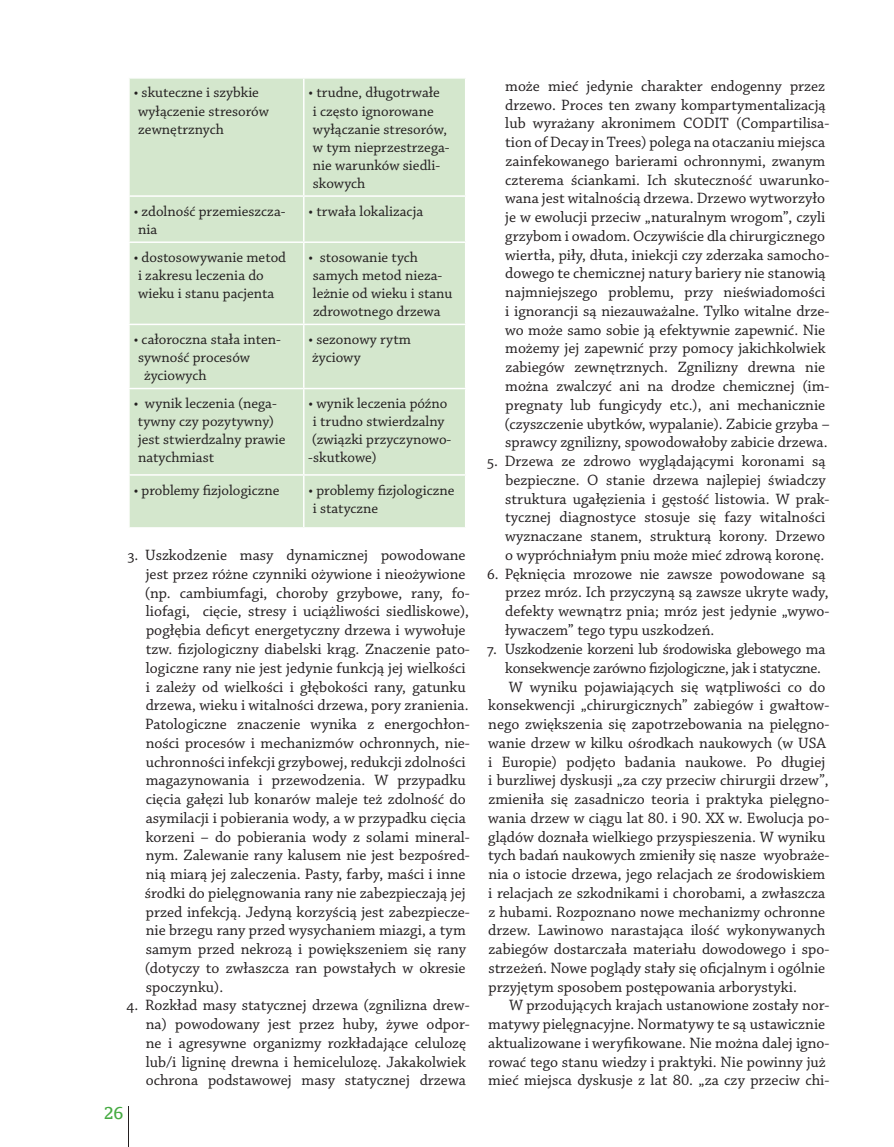
<style>
.page{position:relative;width:894px;height:1147px;background:#fff}
.page>*{position:absolute;margin:0;border:0;box-sizing:border-box;transform-origin:0 0}
.t1{font:19.5px "Oranda EU Normal";color:#46aa42}
.t2{font:15.75px/18.8px "Chaparral Pro";color:#231f20}
.t3{font:15.75px "Chaparral Pro";letter-spacing:-.02em;color:#231f20}
.t4{font:15px/18px "Chaparral Pro";color:#231f20}
</style>
<div class="page">
<hr style="left:128px;top:1105px;width:1px;height:41px;background:#231f20">
<div style="left:130px;top:79px;width:335px;height:448px;background:#d4e7cd"></div>
<hr style="left:128px;top:323px;width:176px;height:2px;background:#fff">
<hr style="left:304px;top:323px;width:162px;height:2px;background:#fff">
<hr style="left:303px;top:325px;width:1px;height:62px;background:#fff">
<hr style="left:128px;top:387px;width:176px;height:2px;background:#fff">
<hr style="left:304px;top:387px;width:162px;height:2px;background:#fff">
<hr style="left:303px;top:389px;width:1px;height:85px;background:#fff">
<hr style="left:128px;top:474px;width:176px;height:1px;background:#fff">
<hr style="left:304px;top:474px;width:162px;height:1px;background:#fff">
<hr style="left:303px;top:475px;width:1px;height:52px;background:#fff">
<hr style="left:303px;top:79px;width:1px;height:116px;background:#fff">
<hr style="left:128px;top:195px;width:176px;height:2px;background:#fff">
<hr style="left:304px;top:195px;width:162px;height:2px;background:#fff">
<hr style="left:303px;top:197px;width:1px;height:44px;background:#fff">
<hr style="left:128px;top:241px;width:176px;height:2px;background:#fff">
<hr style="left:304px;top:241px;width:162px;height:2px;background:#fff">
<hr style="left:303px;top:243px;width:1px;height:80px;background:#fff">
<p class="t4" style="left:134px;top:84px;width:137px">• skuteczne i szybkie wyłączenie stresorów zewnętrznych</p>
<p class="t4" style="left:308px;top:84px;width:142px">• trudne, długotrwałe<br>i często ignorowane wyłączanie stresorów, w tym nieprzestrzega&shy;nie warunków siedli&shy;skowych</p>
<p class="t4" style="left:134px;top:202px;width:153px">• zdolność przemieszcza&shy;nia</p>
<p class="t4" style="left:308px;top:202px;width:116px">• trwała lokalizacja</p>
<p class="t4" style="left:134px;top:248px;width:154px">• dostosowywanie metod i zakresu leczenia do wieku i stanu pacjenta</p>
<p class="t4" style="left:308px;top:248px;width:145px">• stosowanie tych samych metod nieza&shy;leżnie od wieku i stanu zdrowotnego drzewa</p>
<p class="t4" style="left:134px;top:331px;width:149px">• całoroczna stała inten-</p>
<p class="t4" style="left:138px;top:349px;width:114px">sywność procesów</p>
<p class="t4" style="left:144px;top:367px;width:64px">życiowych</p>
<p class="t4" style="left:308px;top:331px;width:104px">• sezonowy rytm życiowy</p>
<p class="t4" style="left:134px;top:395px;width:153px">• wynik leczenia (nega&shy;tywny czy pozytywny) jest stwierdzalny prawie natychmiast</p>
<p class="t4" style="left:308px;top:395px;width:140px">• wynik leczenia późno</p>
<p class="t4" style="left:313px;top:413px;width:133px">i trudno stwierdzalny</p>
<p class="t4" style="left:312px;top:431px;width:141px">(związki przyczynowo-</p>
<p class="t4" style="left:308px;top:449px;width:70px">-skutkowe)</p>
<p class="t4" style="left:134px;top:481px;width:147px">• problemy fizjologiczne</p>
<p class="t4" style="left:308px;top:481px;width:147px">• problemy fizjologiczne i statyczne</p>
<p class="t2" style="left:145px;top:546px;width:326px;text-indent:-17px">3. Uszkodzenie masy dynamicznej powodowane jest przez różne czynniki ożywione i nieożywione (np. cambiumfagi, choroby grzybowe, rany, fo&shy;liofagi, cięcie, stresy i uciążliwości siedliskowe), pogłębia deficyt energetyczny drzewa i wywołuje tzw. fizjologiczny diabelski krąg. Znaczenie pato&shy;logiczne rany nie jest jedynie funkcją jej wielkości i zależy od wielkości i głębokości rany, gatunku drzewa, wieku i witalności drzewa, pory zranienia.<br>Patologiczne znaczenie wynika z energochłon&shy;ności procesów i mechanizmów ochronnych, nie&shy;uchronności infekcji grzybowej, redukcji zdolności magazynowania i przewodzenia. W przypadku cięcia gałęzi lub konarów maleje też zdolność do asymilacji i pobierania wody, a w przypadku cięcia korzeni – do pobierania wody z solami mineral&shy;nym. Zalewanie rany kalusem nie jest bezpośred&shy;nią miarą jej zaleczenia. Pasty, farby, maści i inne środki do pielęgnowania rany nie zabezpieczają jej przed infekcją. Jedyną korzyścią jest zabezpiecze&shy;nie brzegu rany przed wysychaniem miazgi, a tym samym przed nekrozą i powiększeniem się rany (dotyczy to zwłaszcza ran powstałych w okresie spoczynku).</p>
<p class="t2" style="left:146px;top:996px;width:325px;text-indent:-19px">4. Rozkład masy statycznej drzewa (zgnilizna drew&shy;na) powodowany jest przez huby, żywe odpor&shy;ne i agresywne organizmy rozkładające celulozę lub/i ligninę drewna i hemicelulozę. Jakakolwiek ochrona podstawowej masy statycznej drzewa</p>
<p class="t1" style="left:104px;top:1101px;width:20px">26</p>
<p class="t2" style="left:504px;top:77px;width:327px">może mieć jedynie charakter endogenny przez drzewo. Proces ten zwany kompartymentalizacją lub wyrażany akronimem CODIT (Compartilisa&shy;tion of Decay in Trees) polega na otaczaniu miejsca zainfekowanego barierami ochronnymi, zwanym czterema ściankami. Ich skuteczność uwarunko&shy;wana jest witalnością drzewa. Drzewo wytworzyło je w ewolucji przeciw „naturalnym wrogom”, czyli grzybom i owadom. Oczywiście dla chirurgicznego wiertła, piły, dłuta, iniekcji czy zderzaka samocho&shy;dowego te chemicznej natury bariery nie stanowią najmniejszego problemu, przy nieświadomości i ignorancji są niezauważalne. Tylko witalne drze&shy;wo może samo sobie ją efektywnie zapewnić. Nie możemy jej zapewnić przy pomocy jakichkolwiek zabiegów zewnętrznych. Zgnilizny drewna nie można zwalczyć ani na drodze chemicznej (im&shy;pregnaty lub fungicydy etc.), ani mechanicznie (czyszczenie ubytków, wypalanie). Zabicie grzyba – sprawcy zgnilizny, spowodowałoby zabicie drzewa.</p>
<p class="t2" style="left:505px;top:452px;width:326px;text-indent:-18px">5. Drzewa ze zdrowo wyglądającymi koronami są bezpieczne. O stanie drzewa najlepiej świadczy struktura ugałęzienia i gęstość listowia. W prak&shy;tycznej diagnostyce stosuje się fazy witalności wyznaczane stanem, strukturą korony. Drzewo o wypróchniałym pniu może mieć zdrową koronę.</p>
<p class="t2" style="left:505px;top:564px;width:325px;text-indent:-18px">6. Pęknięcia mrozowe nie zawsze powodowane są przez mróz. Ich przyczyną są zawsze ukryte wady, defekty wewnątrz pnia; mróz jest jedynie „wywo&shy;ływaczem” tego typu uszkodzeń.</p>
<p class="t3" style="left:487px;top:640px;width:340px">7. Uszkodzenie korzeni lub środowiska glebowego ma</p>
<p class="t3" style="left:505px;top:659px;width:317px">konsekwencje zarówno fizjologiczne, jak i statyczne.</p>
<p class="t2" style="left:509px;top:677px;width:318px">W wyniku pojawiających się wątpliwości co do</p>
<p class="t2" style="left:488px;top:696px;width:342px">konsekwencji „chirurgicznych” zabiegów i gwałtow-</p>
<p class="t2" style="left:488px;top:715px;width:342px">nego zwiększenia się zapotrzebowania na pielęgno-</p>
<p class="t2" style="left:488px;top:734px;width:339px">wanie drzew w kilku ośrodkach naukowych (w USA</p>
<p class="t2" style="left:488px;top:752px;width:338px">i Europie) podjęto badania naukowe. Po długiej</p>
<p class="t2" style="left:488px;top:771px;width:342px">i burzliwej dyskusji „za czy przeciw chirurgii drzew”,</p>
<p class="t2" style="left:488px;top:790px;width:342px">zmieniła się zasadniczo teoria i praktyka pielęgno-</p>
<p class="t2" style="left:488px;top:808px;width:343px">wania drzew w ciągu lat 80. i 90. XX w. Ewolucja po-</p>
<p class="t2" style="left:488px;top:827px;width:338px">glądów doznała wielkiego przyspieszenia. W wyniku</p>
<p class="t2" style="left:488px;top:846px;width:343px">tych badań naukowych zmieniły się nasze wyobraże-</p>
<p class="t2" style="left:488px;top:865px;width:338px">nia o istocie drzewa, jego relacjach ze środowiskiem</p>
<p class="t2" style="left:488px;top:883px;width:338px">i relacjach ze szkodnikami i chorobami, a zwłaszcza</p>
<p class="t2" style="left:488px;top:902px;width:338px">z hubami. Rozpoznano nowe mechanizmy ochronne</p>
<p class="t2" style="left:488px;top:921px;width:338px">drzew. Lawinowo narastająca ilość wykonywanych</p>
<p class="t2" style="left:488px;top:940px;width:342px">zabiegów dostarczała materiału dowodowego i spo-</p>
<p class="t2" style="left:488px;top:958px;width:338px">strzeżeń. Nowe poglądy stały się oficjalnym i ogólnie</p>
<p class="t2" style="left:488px;top:977px;width:310px">przyjętym sposobem postępowania arborystyki.</p>
<p class="t2" style="left:509px;top:996px;width:322px">W przodujących krajach ustanowione zostały nor-</p>
<p class="t2" style="left:488px;top:1015px;width:338px">matywy pielęgnacyjne. Normatywy te są ustawicznie</p>
<p class="t2" style="left:488px;top:1033px;width:342px">aktualizowane i weryfikowane. Nie można dalej igno-</p>
<p class="t2" style="left:488px;top:1052px;width:339px">rować tego stanu wiedzy i praktyki. Nie powinny już</p>
<p class="t2" style="left:488px;top:1071px;width:342px">mieć miejsca dyskusje z lat 80. „za czy przeciw chi-</p>
</div>
